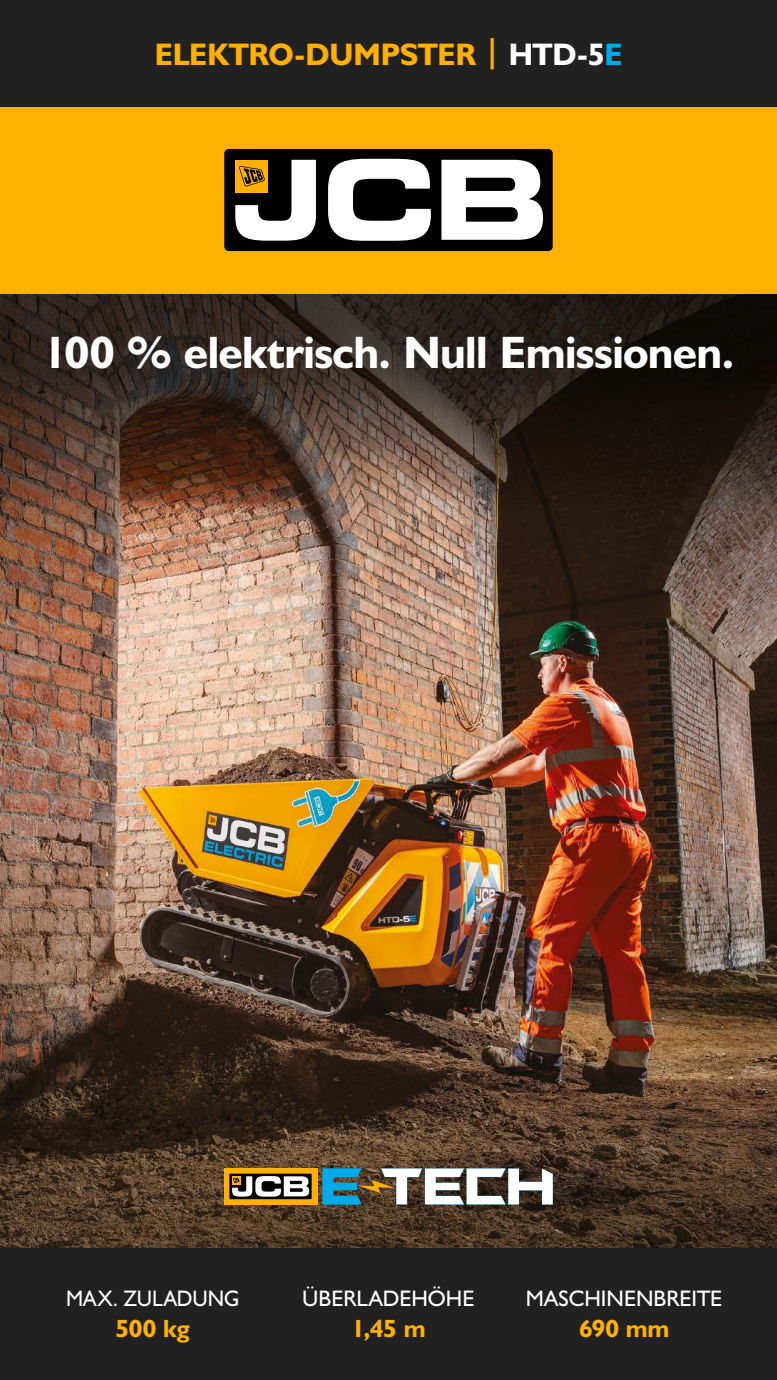
<style>
.page{position:relative;width:777px;height:1380px;background:#fff}
.page>*{position:absolute;margin:0;border:0;box-sizing:border-box;transform-origin:0 0}
.t1{font:700 45.62px "JCB Euro";letter-spacing:-.015em;color:#fff}
.t2{font:700 31.25px "JCB Euro";letter-spacing:-.015em;color:#ffb000}
.t3{font:700 25px "JCB Euro";letter-spacing:-.01em;color:#ffb000}
.t4{font:22.5px "JCB Euro Roman";color:#fff}
.t5{font:22.5px "JCB Euro Roman";color:#fff;scale:.94 1}
.s1{color:#fff}
.s2{color:#00abea}
</style>
<div class="page">
<img style="left:0;top:919px;width:776px;height:329px">
<img style="left:0;top:294px;width:776px;height:625px">
<div style="left:0;top:106px;width:776px;height:188px;background:#ffb000"></div>
<div style="left:0;top:0;width:776px;height:106px;background:#212121"></div>
<div style="left:0;top:1248px;width:776px;height:132px;background:#212121"></div>
<div style="left:224px;top:149px;width:328px;height:102px;background:#000100;border-radius:5px"></div>
<svg style="left:328px;top:159px;width:102px;height:82px"></svg>
<svg style="left:441px;top:160px;width:102px;height:80px"></svg>
<svg style="left:235px;top:160px;width:81px;height:81px"></svg>
<svg style="left:322px;top:1168px;width:230px;height:37px"></svg>
<div style="left:224px;top:1168px;width:93px;height:37px;background:linear-gradient(to right,#ffb000,#ffb000)"></div>
<div style="left:229px;top:1174px;width:82px;height:25px;background:#000"></div>
<svg style="left:232px;top:1176px;width:77px;height:21px"></svg>
<p class="t2" style="left:155px;top:35px;width:469px">ELEKTRO-DUMPSTER | <span class="s1">HTD-5</span><span class="s2">E</span></p>
<p class="t1" style="left:43px;top:324px;width:692px">100 % elektrisch. Null Emissionen.</p>
<p class="t5" style="left:66px;top:1284px;width:186px">MAX. ZULADUNG</p>
<p class="t3" style="left:115px;top:1313px;width:76px">500 kg</p>
<p class="t4" style="left:302px;top:1284px;width:174px">ÜBERLADEHÖHE</p>
<p class="t3" style="left:351px;top:1313px;width:76px">1,45 m</p>
<p class="t4" style="left:525px;top:1284px;width:198px">MASCHINENBREITE</p>
<p class="t3" style="left:579px;top:1313px;width:92px">690 mm</p>
</div>
